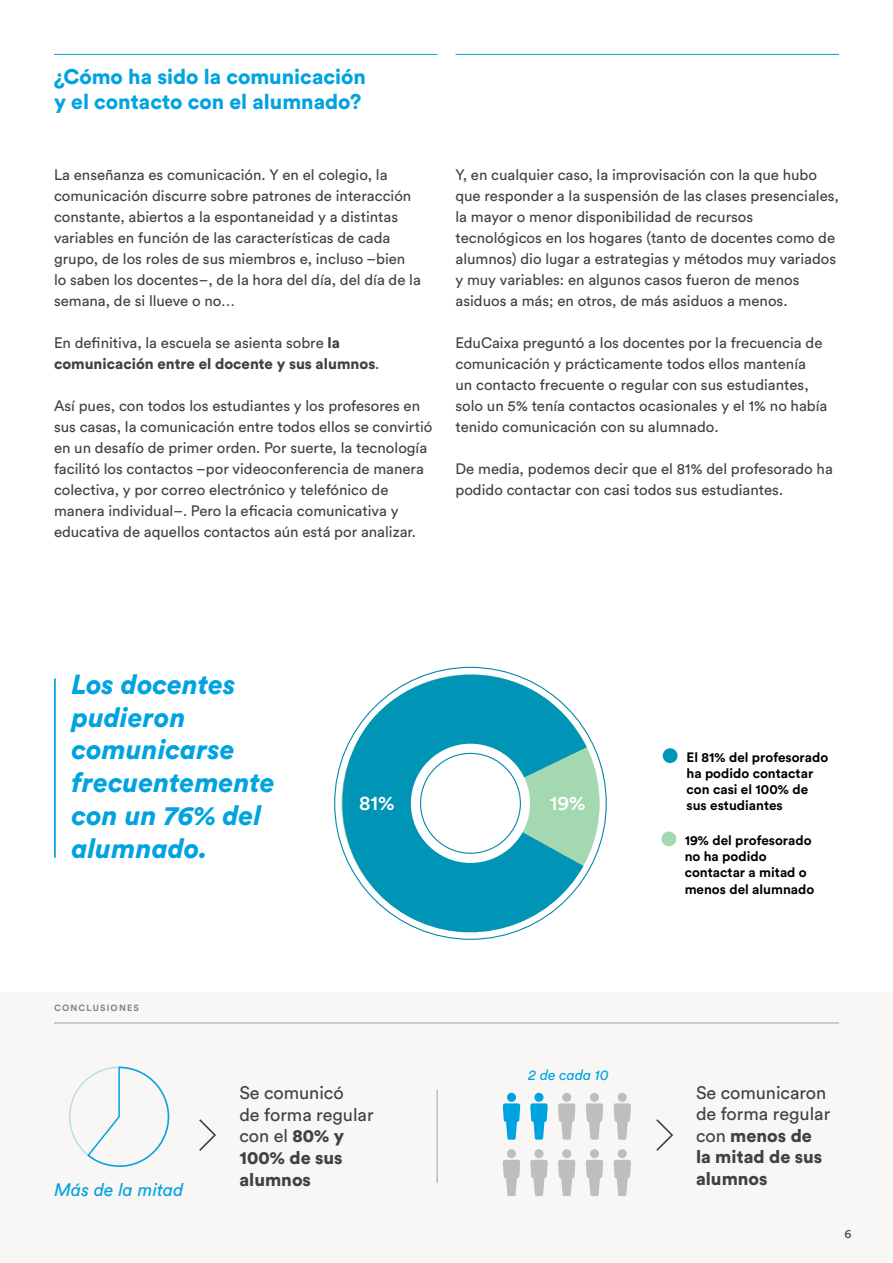
<style>
.page{position:relative;width:893px;height:1263px;background:#fff}
.page>*{position:absolute;margin:0;border:0;box-sizing:border-box;transform-origin:0 0}
.t1{font:italic 900 27.3px/32.7px "Circular Std";color:#00a3e0}
.t2{font:900 21px/25.2px "Circular Std";color:#00a3e0}
.t3{font:500 20.25px "Circular Std";color:#fff}
.t4{font:18px/21.6px "Circular Std";color:#414042}
.t5{font:italic 18px "Circular Std";color:#00a3e0}
.t6{font:15px/21px "Circular Std";color:#414042}
.t7{font:900 15px/21px "Circular Std";color:#414042}
.t8{font:italic 14.4px "Circular Std";color:#00a3e0}
.t9{font:700 13.5px/16.2px "Circular Std";color:#000}
.t10{font:12px "Circular Std";color:#414042}
.t11{font:700 9px "Circular Std";letter-spacing:.13em;color:#808285}
.s1{font-weight:400}
.s2{font-weight:900}
</style>
<div class="page">
<div style="left:0;top:992px;width:893px;height:271px;background:#f8f7f5"></div>
<hr style="left:54px;top:1023px;width:785px;height:1px;background:#9d9fa2">
<hr style="left:437px;top:1090px;width:1px;height:93px;background:#9d9fa2">
<hr style="left:54px;top:54px;width:383px;height:1px;background:#00a3e0">
<hr style="left:54px;top:678px;width:2px;height:180px;background:#00a3e0">
<hr style="left:455px;top:54px;width:384px;height:1px;background:#00a3e0">
<div style="left:661px;top:831px;width:15px;height:15px;background:#a4d8b1;border-radius:50%"></div>
<div style="left:663px;top:748px;width:14px;height:15px;background:#0095b6;border-radius:50%"></div>
<svg style="left:334px;top:666px;width:253px;height:274px;fill:#0095b6"></svg>
<div style="left:411px;top:744px;width:119px;height:119px;background:#fff;border-radius:50%"></div>
<svg style="left:199px;top:1119px;width:17px;height:32px"></svg>
<svg style="left:86px;top:1066px;width:84px;height:101px"></svg>
<svg style="left:656px;top:1119px;width:17px;height:32px"></svg>
<svg style="left:586px;top:1093px;width:17px;height:47px"></svg>
<svg style="left:586px;top:1149px;width:17px;height:47px"></svg>
<svg style="left:613px;top:1093px;width:18px;height:47px"></svg>
<svg style="left:613px;top:1149px;width:18px;height:47px"></svg>
<svg style="left:503px;top:1093px;width:17px;height:47px"></svg>
<svg style="left:503px;top:1149px;width:17px;height:47px"></svg>
<svg style="left:530px;top:1093px;width:18px;height:47px"></svg>
<svg style="left:530px;top:1149px;width:18px;height:47px"></svg>
<svg style="left:558px;top:1093px;width:17px;height:47px"></svg>
<svg style="left:558px;top:1149px;width:17px;height:47px"></svg>
<h2 class="t2" style="left:54px;top:63px;width:314px">¿Cómo ha sido la comunicación y el contacto con el alumnado?</h2>
<p class="t6" style="left:54px;top:164px;width:368px">La enseñanza es comunicación. Y en el colegio, la comunicación discurre sobre patrones de interacción constante, abiertos a la espontaneidad y a distintas variables en función de las características de cada grupo, de los roles de sus miembros e, incluso –bien lo saben los docentes–, de la hora del día, del día de la semana, de si llueve o no…</p>
<p class="t7" style="left:54px;top:332px;width:327px"><span class="s1">En definitiva, la escuela se asienta sobre</span> la comunicación entre el docente y sus alumnos<span class="s1">.</span></p>
<p class="t6" style="left:54px;top:395px;width:380px">Así pues, con todos los estudiantes y los profesores en sus casas, la comunicación entre todos ellos se convirtió en un desafío de primer orden. Por suerte, la tecnología facilitó los contactos –por videoconferencia de manera colectiva, y por correo electrónico y telefónico de manera individual–. Pero la eficacia comunicativa y educativa de aquellos contactos aún está por analizar.</p>
<p class="t6" style="left:455px;top:164px;width:385px">Y, en cualquier caso, la improvisación con la que hubo que responder a la suspensión de las clases presenciales, la mayor o menor disponibilidad de recursos tecnológicos en los hogares (tanto de docentes como de alumnos) dio lugar a estrategias y métodos muy variados y muy variables: en algunos casos fueron de menos asiduos a más; en otros, de más asiduos a menos.</p>
<p class="t6" style="left:455px;top:332px;width:373px">EduCaixa preguntó a los docentes por la frecuencia de comunicación y prácticamente todos ellos mantenía<br>un contacto frecuente o regular con sus estudiantes, solo un 5% tenía contactos ocasionales y el 1% no había tenido comunicación con su alumnado.</p>
<p class="t6" style="left:455px;top:458px;width:379px">De media, podemos decir que el 81% del profesorado ha podido contactar con casi todos sus estudiantes.</p>
<h1 class="t1" style="left:72px;top:667px;width:205px">Los docentes pudieron comunicarse frecuentemente con un 76% del alumnado.</h1>
<p class="t11" style="left:54px;top:1002px;width:86px">CONCLUSIONES</p>
<h3 class="t3" style="left:359px;top:790px;width:37px">81%</h3>
<h3 class="t3" style="left:550px;top:790px;width:37px">19%</h3>
<p class="t8" style="left:529px;top:1066px;width:82px">2 de cada 10</p>
<p class="t5" style="left:55px;top:1179px;width:131px">Más de la mitad</p>
<p class="t4" style="left:239px;top:1082px;width:136px">Se comunicó<br>de forma regular con el <span class="s2">80% y<br>100% de sus alumnos</span></p>
<p class="t9" style="left:686px;top:749px;width:143px">El 81% del profesorado ha podido contactar con casi el 100% de sus estudiantes</p>
<p class="t9" style="left:685px;top:832px;width:131px">19% del profesorado no ha podido contactar a mitad o menos del alumnado</p>
<p class="t4" style="left:696px;top:1081px;width:136px">Se comunicaron de forma regular con <span class="s2">menos de la mitad de sus alumnos</span></p>
<p class="t10" style="left:844px;top:1226px;width:8px">6</p>
</div>
